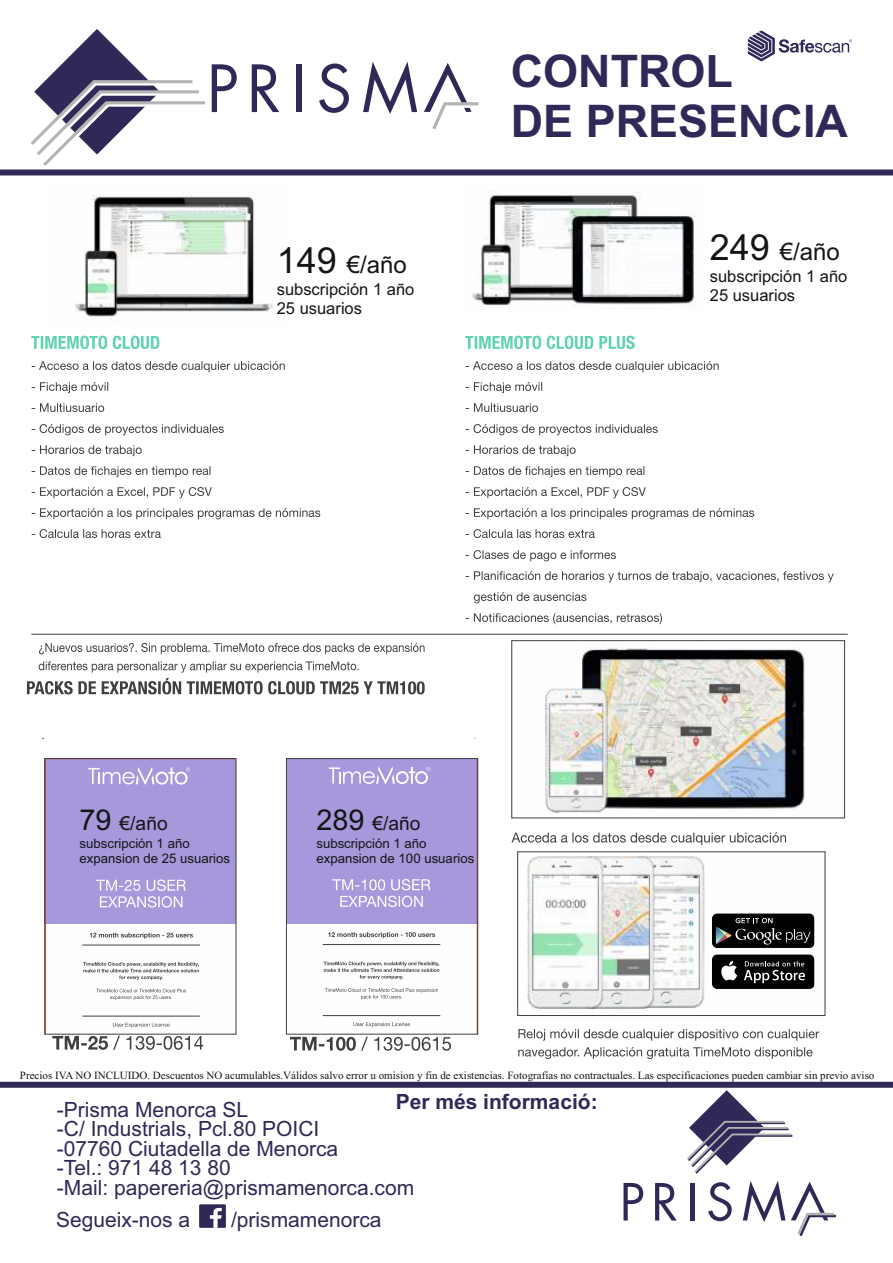
<style>
.page{position:relative;width:893px;height:1263px;background:#fff}
.page>*{position:absolute;margin:0;border:0;box-sizing:border-box;transform-origin:0 0}
.t1{font:700 45px/50.2px "Arial";color:#302857}
.t2{font:24px "Arial";color:#141515}
.t3{font:21px/19.5px "Arial";color:#302857}
.t4{font:700 21px "Arial";color:#302857}
.t5{font:19.2px "Arial";color:#141515}
.t6{font:16.5px/18.5px "Arial";color:#141515}
.t7{font:13.2px/14.7px "Arial";color:#141515}
.t8{font:11.1px "Times New Roman";color:#141515}
.s1{font-size:36px}
.s2{font-size:28.8px}
</style>
<div class="page">
<img style="left:75px;top:195px;width:198px;height:124px">
<img style="left:472px;top:191px;width:224px;height:117px">
<svg style="left:31px;top:336px;width:128px;height:13px"></svg>
<svg style="left:32px;top:361px;width:253px;height:11px"></svg>
<svg style="left:32px;top:382px;width:76px;height:11px"></svg>
<svg style="left:32px;top:403px;width:72px;height:9px"></svg>
<svg style="left:32px;top:424px;width:192px;height:11px"></svg>
<svg style="left:32px;top:445px;width:110px;height:11px"></svg>
<svg style="left:32px;top:466px;width:178px;height:11px"></svg>
<svg style="left:32px;top:487px;width:180px;height:11px"></svg>
<svg style="left:32px;top:508px;width:288px;height:11px"></svg>
<svg style="left:32px;top:529px;width:129px;height:9px"></svg>
<svg style="left:465px;top:336px;width:170px;height:13px"></svg>
<svg style="left:466px;top:361px;width:253px;height:11px"></svg>
<svg style="left:466px;top:382px;width:76px;height:11px"></svg>
<svg style="left:466px;top:403px;width:72px;height:9px"></svg>
<svg style="left:466px;top:424px;width:192px;height:11px"></svg>
<svg style="left:466px;top:445px;width:110px;height:11px"></svg>
<svg style="left:466px;top:466px;width:178px;height:11px"></svg>
<svg style="left:466px;top:487px;width:180px;height:11px"></svg>
<svg style="left:466px;top:508px;width:288px;height:11px"></svg>
<svg style="left:466px;top:529px;width:129px;height:9px"></svg>
<svg style="left:466px;top:550px;width:150px;height:11px"></svg>
<svg style="left:466px;top:571px;width:368px;height:11px"></svg>
<svg style="left:474px;top:592px;width:112px;height:11px"></svg>
<svg style="left:466px;top:613px;width:196px;height:11px"></svg>
<hr style="left:31px;top:634px;width:817px;height:1px;background:#3f3f3e">
<div style="left:512px;top:640px;width:333px;height:178px;background:#fefefe;border:1px solid #3f3f3e"></div>
<img style="left:582px;top:648px;width:223px;height:161px">
<img style="left:543px;top:685px;width:67px;height:134px">
<svg style="left:511px;top:832px;width:275px;height:13px"></svg>
<div style="left:517px;top:852px;width:308px;height:164px;background:#fefefe;border:1px solid #3f3f3e"></div>
<img style="left:657px;top:852px;width:50px;height:164px">
<img style="left:606px;top:852px;width:51px;height:164px">
<img style="left:524px;top:852px;width:82px;height:164px">
<div style="left:711px;top:913px;width:104px;height:35px;background:#000103;border-radius:6px"></div>
<div style="left:711px;top:913px;width:104px;height:36px;border:1px solid #fefefe;border-radius:6px"></div>
<svg style="left:716px;top:918px;width:94px;height:26px"></svg>
<div style="left:711px;top:954px;width:104px;height:35px;background:#000103;border-radius:6px"></div>
<div style="left:711px;top:954px;width:104px;height:36px;border:1px solid #fefefe;border-radius:6px"></div>
<svg style="left:721px;top:961px;width:16px;height:19px"></svg>
<svg style="left:744px;top:961px;width:61px;height:22px"></svg>
<svg style="left:518px;top:1029px;width:301px;height:12px"></svg>
<svg style="left:518px;top:1047px;width:295px;height:12px"></svg>
<div style="left:45px;top:758px;width:191px;height:166px;background:#a798dc"></div>
<svg style="left:88px;top:767px;width:102px;height:18px"></svg>
<svg style="left:96px;top:879px;width:90px;height:28px"></svg>
<hr style="left:82px;top:945px;width:118px;height:1px;background:#3f3f3e">
<hr style="left:82px;top:1016px;width:118px;height:1px;background:#3f3f3e">
<svg style="left:113px;top:1023px;width:57px;height:5px"></svg>
<svg style="left:90px;top:933px;width:103px;height:6px"></svg>
<svg style="left:96px;top:989px;width:90px;height:11px"></svg>
<svg style="left:83px;top:962px;width:116px;height:18px"></svg>
<div style="left:286px;top:758px;width:192px;height:166px;background:#a798dc"></div>
<svg style="left:329px;top:766px;width:102px;height:18px"></svg>
<svg style="left:340px;top:896px;width:83px;height:11px"></svg>
<svg style="left:332px;top:879px;width:98px;height:11px"></svg>
<hr style="left:323px;top:944px;width:117px;height:1px;background:#3f3f3e">
<hr style="left:323px;top:1015px;width:117px;height:1px;background:#3f3f3e">
<svg style="left:353px;top:1022px;width:57px;height:5px"></svg>
<svg style="left:328px;top:932px;width:107px;height:6px"></svg>
<svg style="left:325px;top:988px;width:113px;height:11px"></svg>
<svg style="left:324px;top:961px;width:115px;height:18px"></svg>
<div style="left:286px;top:758px;width:192px;height:276px;border:1px solid #3f3f3e"></div>
<svg style="left:52px;top:1035px;width:151px;height:15px"></svg>
<svg style="left:290px;top:1036px;width:161px;height:15px"></svg>
<svg style="left:39px;top:643px;width:386px;height:11px"></svg>
<svg style="left:27px;top:661px;width:398px;height:33px"></svg>
<svg style="left:623px;top:1183px;width:20px;height:37px"></svg>
<svg style="left:655px;top:1183px;width:22px;height:37px"></svg>
<svg style="left:687px;top:1090px;width:149px;height:147px"></svg>
<div style="left:199px;top:1204px;width:27px;height:24px;background:#302857"></div>
<svg style="left:210px;top:1208px;width:12px;height:20px"></svg>
<div style="left:0;top:1082px;width:893px;height:6px;background:#302857"></div>
<svg style="left:30px;top:29px;width:207px;height:137px"></svg>
<svg style="left:252px;top:64px;width:27px;height:48px"></svg>
<div style="left:297px;top:64px;width:5px;height:48px;background:#302857"></div>
<svg style="left:319px;top:64px;width:30px;height:49px"></svg>
<svg style="left:363px;top:62px;width:54px;height:52px"></svg>
<svg style="left:424px;top:63px;width:55px;height:67px"></svg>
<svg style="left:748px;top:30px;width:104px;height:32px"></svg>
<div style="left:0;top:169px;width:893px;height:6px;background:#302857"></div>
<h2 class="t2" style="left:277px;top:255px;width:132px"><span class="s1">149</span> €/año</h2>
<h3 class="t6" style="left:277px;top:282px;width:139px">subscripción 1 año<br>25 usuarios</h3>
<h1 class="t1" style="left:511px;top:50px;width:339px">CONTROL<br>DE PRESENCIA</h1>
<h2 class="t2" style="left:710px;top:242px;width:132px"><span class="s1">249</span> €/año</h2>
<h3 class="t6" style="left:710px;top:269px;width:139px">subscripción 1 año<br>25 usuarios</h3>
<h3 class="t5" style="left:80px;top:816px;width:90px"><span class="s2">79</span> €/año</h3>
<p class="t7" style="left:80px;top:837px;width:152px">subscripción 1 año expansion de 25 usuarios</p>
<h3 class="t5" style="left:316px;top:816px;width:106px"><span class="s2">289</span> €/año</h3>
<p class="t7" style="left:316px;top:837px;width:159px">subscripción 1 año expansion de 100 usuarios</p>
<p class="t8" style="left:20px;top:1071px;width:856px">Precios IVA NO INCLUIDO. Descuentos NO acumulables.Válidos salvo error u omision y fin de existencias. Fotografias no contractuales. Las especificaciones pueden cambiar sin previo aviso</p>
<h3 class="t4" style="left:396px;top:1093px;width:203px">Per més informació:</h3>
<h3 class="t3" style="left:57px;top:1101px;width:359px">-Prisma Menorca SL<br>-C/ Industrials, Pcl.80 POICI<br>-07760 Ciutadella de Menorca<br>-Tel.: 971 48 13 80<br>-Mail: papereria@prismamenorca.com</h3>
<h3 class="t3" style="left:56px;top:1212px;width:136px">Segueix-nos a</h3>
<h3 class="t3" style="left:231px;top:1212px;width:152px">/prismamenorca</h3>
</div>
